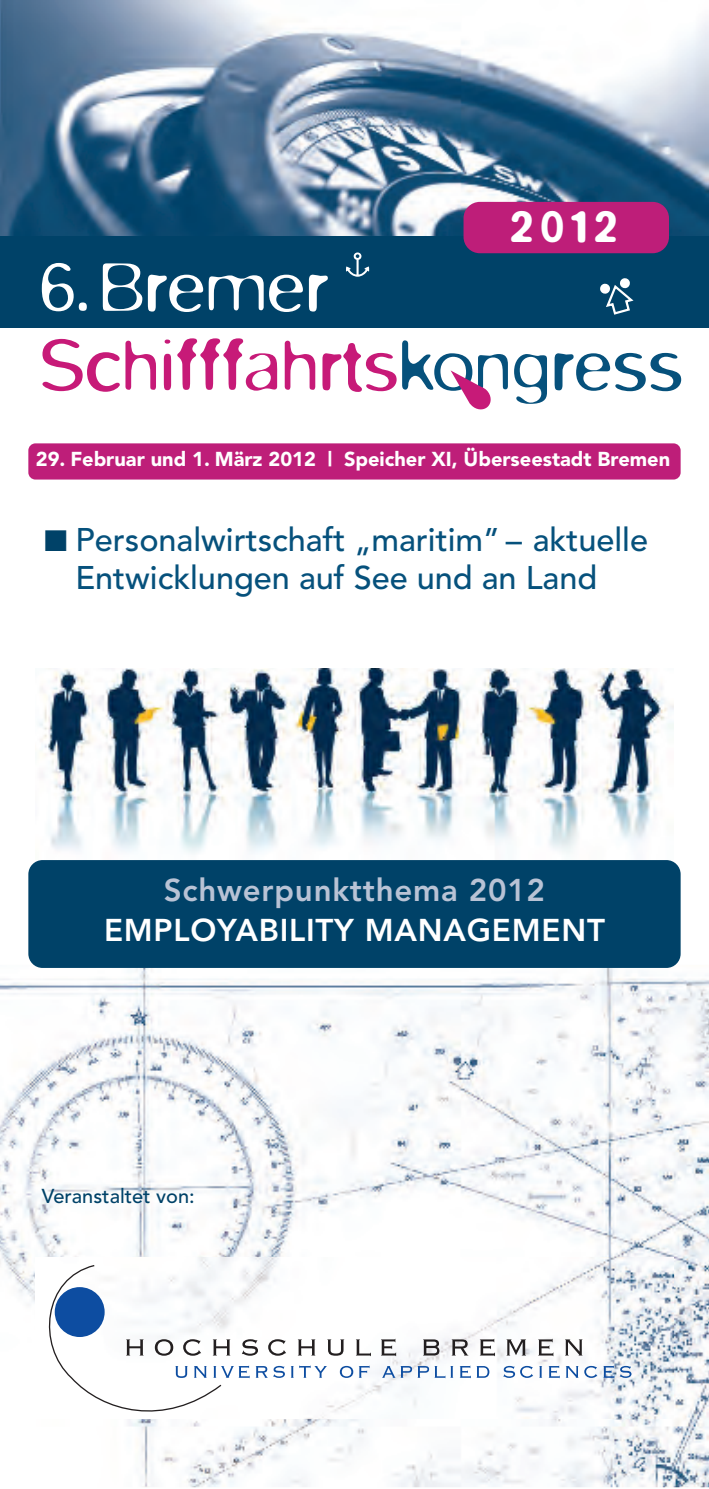
<style>
.page{position:relative;width:709px;height:1489px;background:#fff}
.page>*{position:absolute;margin:0;border:0;box-sizing:border-box;transform-origin:0 0}
.t1{font:300 79px "Blur";color:#c71a78}
.t2{font:300 78.75px "Blur";color:#fff}
.t3{font:500 46px "Blur";color:#fff}
.t4{font:500 32.5px/37.5px "Avenir";color:#06517c}
.t5{font:800 31.25px "Avenir";letter-spacing:.025em;color:#fff}
.t6{font:800 31.25px "Avenir";letter-spacing:.025em;color:#b9c3d5}
.t7{font:900 20px "Avenir";color:#fff}
.t8{font:500 20px "Avenir";color:#004268}
.s1{color:#06517c}
.s2{color:#004268}
</style>
<div class="page">
<img style="left:0;top:964px;width:709px;height:522px">
<img style="left:39px;top:668px;width:634px;height:186px">
<img style="left:0;top:0;width:709px;height:236px">
<img style="left:35px;top:1257px;width:638px;height:161px">
<svg style="left:381px;top:1338px;width:15px;height:17px"></svg>
<svg style="left:423px;top:1339px;width:16px;height:16px"></svg>
<svg style="left:452px;top:1339px;width:16px;height:16px"></svg>
<svg style="left:480px;top:1338px;width:15px;height:17px"></svg>
<svg style="left:506px;top:1339px;width:20px;height:16px"></svg>
<svg style="left:538px;top:1338px;width:15px;height:17px"></svg>
<svg style="left:565px;top:1339px;width:17px;height:16px"></svg>
<svg style="left:382px;top:1365px;width:71px;height:13px"></svg>
<svg style="left:460px;top:1365px;width:29px;height:13px"></svg>
<svg style="left:503px;top:1365px;width:30px;height:12px"></svg>
<svg style="left:539px;top:1365px;width:3px;height:12px"></svg>
<svg style="left:548px;top:1365px;width:11px;height:13px"></svg>
<svg style="left:566px;top:1365px;width:12px;height:12px"></svg>
<svg style="left:584px;top:1365px;width:13px;height:12px"></svg>
<svg style="left:603px;top:1365px;width:28px;height:13px"></svg>
<svg style="left:36px;top:1263px;width:335px;height:155px"></svg>
<div style="left:55px;top:1286px;width:50px;height:50px;background:#0d4da1;border-radius:50%"></div>
<div style="left:0;top:236px;width:709px;height:91px;background:#004268"></div>
<svg style="left:346px;top:252px;width:23px;height:25px"></svg>
<svg style="left:606px;top:285px;width:28px;height:30px"></svg>
<svg style="left:599px;top:283px;width:11px;height:11px"></svg>
<svg style="left:619px;top:278px;width:11px;height:11px"></svg>
<svg style="left:450px;top:370px;width:41px;height:39px"></svg>
<div style="left:28px;top:443px;width:652px;height:36px;background:#be1e79;border-radius:7px"></div>
<div style="left:463px;top:202px;width:206px;height:51px;background:#be1e79;border-radius:16px"></div>
<div style="left:28px;top:860px;width:652px;height:107px;background:#004268;border-radius:14px"></div>
<h3 class="t3" style="left:510px;top:199px;width:108px">2012</h3>
<h2 class="t2" style="left:39px;top:237px;width:291px">6. Bremer</h2>
<h1 class="t1" style="left:39px;top:316px;width:646px">Schifffahrts<span class="s1">kongress</span></h1>
<p class="t7" style="left:36px;top:451px;width:636px">29. Februar und 1. März 2012 | Speicher XI, Überseestadt Bremen</p>
<p class="t4" style="left:75px;top:524px;width:574px;text-indent:-31px"><span class="s2">■</span> Personalwirtschaft „maritim” – aktuelle<br>Entwicklungen auf See und an Land</p>
<p class="t6" style="left:164px;top:877px;width:383px">Schwerpunktthema 2012</p>
<p class="t5" style="left:104px;top:917px;width:502px">EMPLOYABILITY MANAGEMENT</p>
<p class="t8" style="left:42px;top:1187px;width:154px">Veranstaltet von:</p>
</div>
